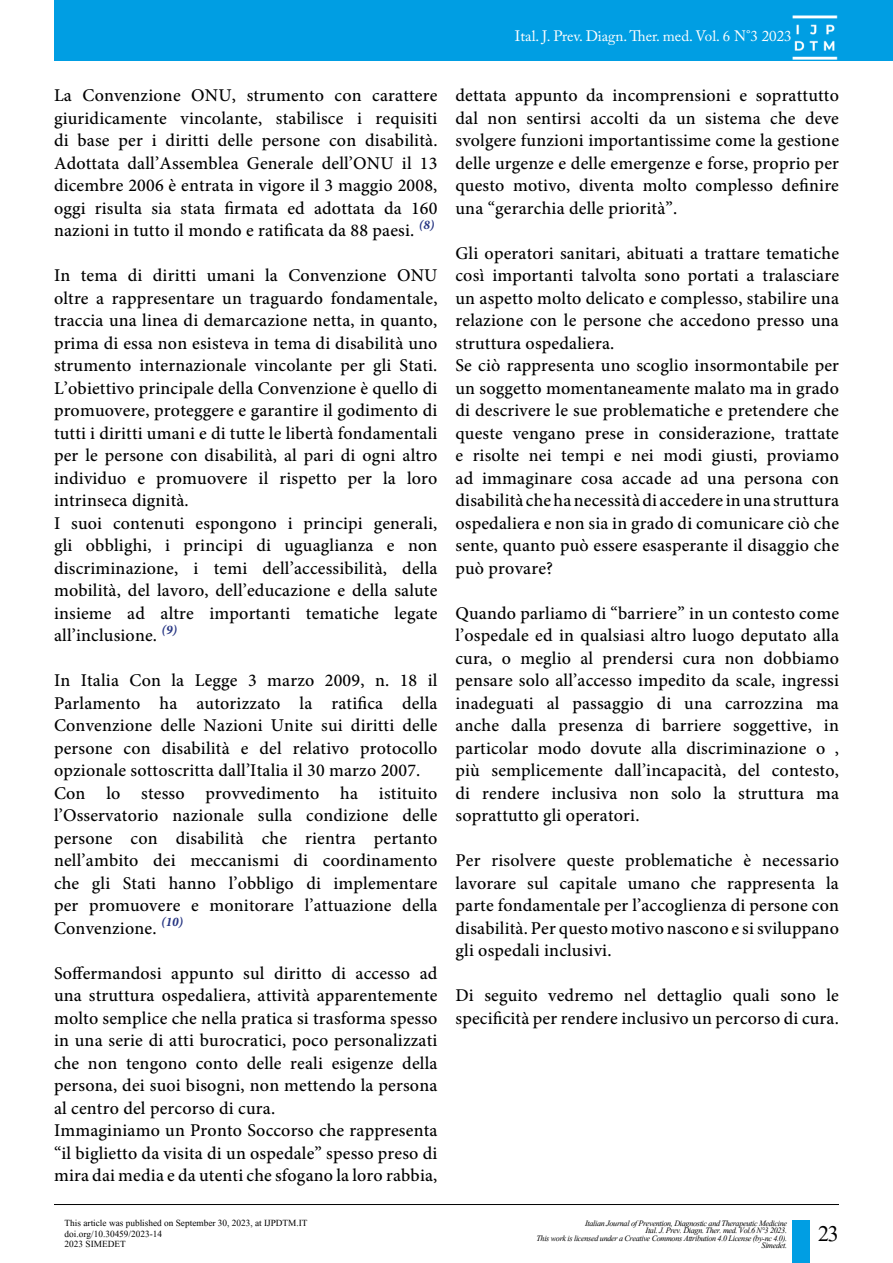
<style>
.page{position:relative;width:893px;height:1263px;background:#fff}
.page>*{position:absolute;margin:0;border:0;box-sizing:border-box;transform-origin:0 0}
.t1{font:28.5px "Kokila";color:#000}
.t2{font:500 18px/22.5px "Minion Pro";letter-spacing:.01em;color:#000;text-align:justify}
.t3{font:15px "Adobe Caslon Pro";color:#fff}
.t4{font:12px "Kokila";color:#000}
.t5{font:italic 10.5px/7.5px "Kokila";letter-spacing:-.03em;color:#000;text-align:right}
</style>
<div class="page">
<div style="left:54px;top:0;width:839px;height:61px;background:#009ee3"></div>
<img style="left:792px;top:15px;width:46px;height:45px">
<hr style="left:54px;top:1204px;width:785px;height:1px;background:#000">
<div style="left:792px;top:1220px;width:18px;height:43px;background:#009ee3"></div>
<p class="t2" style="left:54px;top:84px;width:385px">La Convenzione ONU, strumento con carattere giuridicamente vincolante, stabilisce i requisiti di base per i diritti delle persone con disabilità.<br>Adottata dall’Assemblea Generale dell’ONU il 13 dicembre 2006 è entrata in vigore il 3 maggio 2008, oggi risulta sia stata firmata ed adottata da 160 nazioni in tutto il mondo e ratificata da 88 paesi. <sup>(8)</sup></p>
<p class="t2" style="left:54px;top:264px;width:385px">In tema di diritti umani la Convenzione ONU oltre a rappresentare un traguardo fondamentale, traccia una linea di demarcazione netta, in quanto, prima di essa non esisteva in tema di disabilità uno strumento internazionale vincolante per gli Stati.<br>L’obiettivo principale della Convenzione è quello di promuovere, proteggere e garantire il godimento di tutti i diritti umani e di tutte le libertà fondamentali per le persone con disabilità, al pari di ogni altro individuo e promuovere il rispetto per la loro intrinseca dignità.</p>
<p class="t2" style="left:54px;top:512px;width:385px">I suoi contenuti espongono i principi generali, gli obblighi, i principi di uguaglianza e non discriminazione, i temi dell’accessibilità, della mobilità, del lavoro, dell’educazione e della salute insieme ad altre importanti tematiche legate all’inclusione. <sup>(9)</sup></p>
<p class="t2" style="left:54px;top:669px;width:385px">In Italia Con la Legge 3 marzo 2009, n. 18 il Parlamento ha autorizzato la ratifica della Convenzione delle Nazioni Unite sui diritti delle persone con disabilità e del relativo protocollo opzionale sottoscritta dall’Italia il 30 marzo 2007.</p>
<p class="t2" style="left:54px;top:782px;width:385px">Con lo stesso provvedimento ha istituito l’Osservatorio nazionale sulla condizione delle persone con disabilità che rientra pertanto nell’ambito dei meccanismi di coordinamento che gli Stati hanno l’obbligo di implementare per promuovere e monitorare l’attuazione della Convenzione. <sup>(10)</sup></p>
<p class="t2" style="left:54px;top:962px;width:385px">Soffermandosi appunto sul diritto di accesso ad una struttura ospedaliera, attività apparentemente molto semplice che nella pratica si trasforma spesso in una serie di atti burocratici, poco personalizzati che non tengono conto delle reali esigenze della persona, dei suoi bisogni, non mettendo la persona al centro del percorso di cura.</p>
<p class="t2" style="left:54px;top:1119px;width:385px">Immaginiamo un Pronto Soccorso che rappresenta “il biglietto da visita di un ospedale” spesso preso di mira dai media e da utenti che sfogano la loro rabbia,</p>
<p class="t4" style="left:65px;top:1216px;width:244px">This article was published on September 30, 2023, at IJPDTM.IT</p>
<p class="t4" style="left:65px;top:1226px;width:99px">doi.org/10.30459/2023-14</p>
<p class="t4" style="left:65px;top:1237px;width:63px">2023 SIMEDET</p>
<p class="t3" style="left:515px;top:27px;width:278px">Ital. J. Prev. Diagn. Ther. med. Vol. 6 N°3 2023</p>
<p class="t2" style="left:455px;top:84px;width:385px">dettata appunto da incomprensioni e soprattutto dal non sentirsi accolti da un sistema che deve svolgere funzioni importantissime come la gestione delle urgenze e delle emergenze e forse, proprio per questo motivo, diventa molto complesso definire una “gerarchia delle priorità”.</p>
<p class="t2" style="left:455px;top:242px;width:385px">Gli operatori sanitari, abituati a trattare tematiche così importanti talvolta sono portati a tralasciare un aspetto molto delicato e complesso, stabilire una relazione con le persone che accedono presso una struttura ospedaliera.</p>
<p class="t2" style="left:455px;top:354px;width:385px">Se ciò rappresenta uno scoglio insormontabile per un soggetto momentaneamente malato ma in grado di descrivere le sue problematiche e pretendere che queste vengano prese in considerazione, trattate e risolte nei tempi e nei modi giusti, proviamo ad immaginare cosa accade ad una persona con disabilità che ha necessità di accedere in una struttura ospedaliera e non sia in grado di comunicare ciò che sente, quanto può essere esasperante il disaggio che può provare?</p>
<p class="t2" style="left:455px;top:602px;width:385px">Quando parliamo di “barriere” in un contesto come l’ospedale ed in qualsiasi altro luogo deputato alla cura, o meglio al prendersi cura non dobbiamo pensare solo all’accesso impedito da scale, ingressi inadeguati al passaggio di una carrozzina ma anche dalla presenza di barriere soggettive, in particolar modo dovute alla discriminazione o , più semplicemente dall’incapacità, del contesto, di rendere inclusiva non solo la struttura ma soprattutto gli operatori.</p>
<p class="t2" style="left:455px;top:849px;width:385px">Per risolvere queste problematiche è necessario lavorare sul capitale umano che rappresenta la parte fondamentale per l’accoglienza di persone con disabilità. Per questo motivo nascono e si sviluppano gli ospedali inclusivi.</p>
<p class="t2" style="left:455px;top:984px;width:385px">Di seguito vedremo nel dettaglio quali sono le specificità per rendere inclusivo un percorso di cura.</p>
<p class="t5" style="left:536px;top:1219px;width:252px">Italian Journal of Prevention, Diagnostic and Therapeutic Medicine<br>Ital. J. Prev. Diagn. Ther. med. Vol.6 N°3 2023.<br>This work is licensed under a Creative Commons Attribution 4.0 License (by-nc 4.0).<br>Simedet.</p>
<h1 class="t1" style="left:818px;top:1216px;width:22px">23</h1>
</div>
